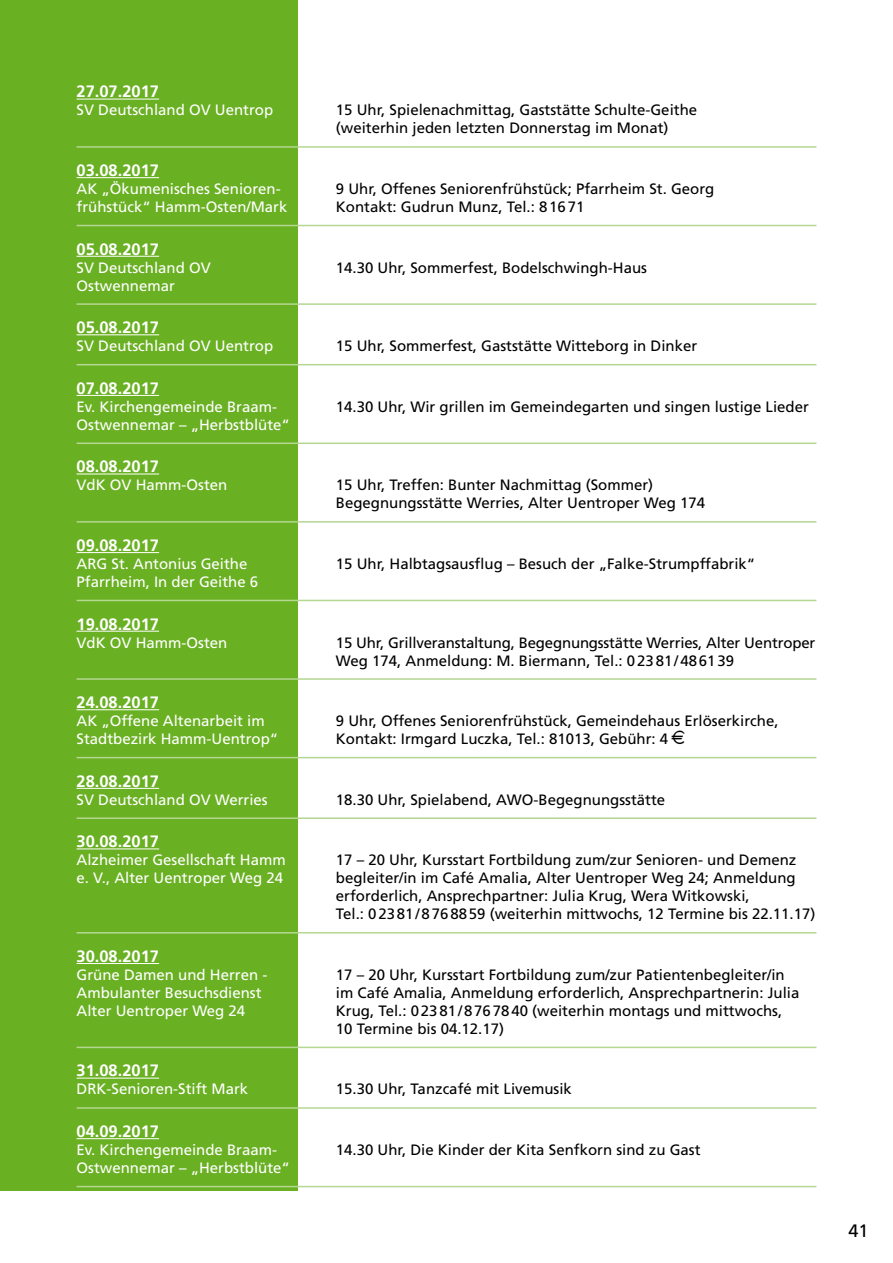
<style>
.page{position:relative;width:893px;height:1263px;background:#fff}
.page>*{position:absolute;margin:0;border:0;box-sizing:border-box;transform-origin:0 0}
.t1{font:18px "Frutiger";color:#000}
.t2{font:700 16.5px "Frutiger";color:#fff}
.t3{font:15px/18px "Frutiger";color:#000}
.t4{font:15px "Frutiger";color:#fff}
</style>
<div class="page">
<div style="left:0;top:0;width:298px;height:1191px;background:#6ab023"></div>
<hr style="left:77px;top:99px;width:82px;height:1px;background:#fff">
<hr style="left:77px;top:146px;width:739px;height:2px;background:#b4d791">
<hr style="left:77px;top:177px;width:82px;height:1px;background:#fff">
<hr style="left:77px;top:225px;width:739px;height:1px;background:#b4d791">
<hr style="left:77px;top:256px;width:82px;height:1px;background:#fff">
<hr style="left:77px;top:303px;width:739px;height:2px;background:#b4d791">
<hr style="left:77px;top:334px;width:82px;height:1px;background:#fff">
<hr style="left:77px;top:364px;width:739px;height:1px;background:#b4d791">
<hr style="left:77px;top:395px;width:82px;height:1px;background:#fff">
<hr style="left:77px;top:442px;width:739px;height:2px;background:#b4d791">
<hr style="left:77px;top:474px;width:82px;height:1px;background:#fff">
<hr style="left:77px;top:521px;width:739px;height:2px;background:#b4d791">
<hr style="left:77px;top:552px;width:82px;height:1px;background:#fff">
<hr style="left:77px;top:600px;width:739px;height:1px;background:#b4d791">
<hr style="left:77px;top:631px;width:82px;height:1px;background:#fff">
<hr style="left:77px;top:678px;width:739px;height:2px;background:#b4d791">
<hr style="left:77px;top:709px;width:82px;height:1px;background:#fff">
<hr style="left:77px;top:757px;width:739px;height:1px;background:#b4d791">
<hr style="left:77px;top:788px;width:82px;height:1px;background:#fff">
<hr style="left:77px;top:817px;width:739px;height:2px;background:#b4d791">
<hr style="left:77px;top:848px;width:82px;height:1px;background:#fff">
<hr style="left:77px;top:932px;width:739px;height:1px;background:#b4d791">
<hr style="left:77px;top:963px;width:82px;height:1px;background:#fff">
<hr style="left:77px;top:1047px;width:739px;height:1px;background:#b4d791">
<hr style="left:77px;top:1078px;width:82px;height:1px;background:#fff">
<hr style="left:77px;top:1107px;width:739px;height:2px;background:#b4d791">
<hr style="left:77px;top:1138px;width:82px;height:1px;background:#fff">
<hr style="left:77px;top:1186px;width:739px;height:1px;background:#b4d791">
<p class="t2" style="left:77px;top:82px;width:84px">27.07.2017</p>
<p class="t4" style="left:77px;top:101px;width:198px">SV Deutschland OV Uentrop</p>
<p class="t3" style="left:336px;top:101px;width:363px">15 Uhr, Spielenachmittag, Gaststätte Schulte-Geithe (weiterhin jeden letzten Donnerstag im Monat)</p>
<p class="t2" style="left:77px;top:161px;width:84px">03.08.2017</p>
<p class="t4" style="left:77px;top:180px;width:206px">AK „Ökumenisches Senioren-</p>
<p class="t3" style="left:336px;top:180px;width:380px">9 Uhr, Offenes Seniorenfrühstück; Pfarrheim St. Georg</p>
<p class="t4" style="left:77px;top:198px;width:212px">frühstück“ Hamm-Osten/Mark</p>
<p class="t3" style="left:336px;top:198px;width:250px">Kontakt: Gudrun Munz, Tel.: 81671</p>
<p class="t2" style="left:77px;top:239px;width:84px">05.08.2017</p>
<p class="t4" style="left:77px;top:259px;width:136px">SV Deutschland OV</p>
<p class="t3" style="left:336px;top:258px;width:313px">14.30 Uhr, Sommerfest, Bodelschwingh-Haus</p>
<p class="t4" style="left:77px;top:277px;width:100px">Ostwennemar</p>
<p class="t2" style="left:77px;top:318px;width:84px">05.08.2017</p>
<p class="t4" style="left:77px;top:337px;width:198px">SV Deutschland OV Uentrop</p>
<p class="t3" style="left:336px;top:337px;width:363px">15 Uhr, Sommerfest, Gaststätte Witteborg in Dinker</p>
<p class="t2" style="left:77px;top:378px;width:84px">07.08.2017</p>
<p class="t4" style="left:77px;top:398px;width:202px">Ev. Kirchengemeinde Braam-</p>
<p class="t3" style="left:336px;top:398px;width:474px">14.30 Uhr, Wir grillen im Gemeindegarten und singen lustige Lieder</p>
<p class="t4" style="left:77px;top:416px;width:215px">Ostwennemar – „Herbstblüte“</p>
<p class="t2" style="left:77px;top:457px;width:84px">08.08.2017</p>
<p class="t4" style="left:77px;top:476px;width:152px">VdK OV Hamm-Osten</p>
<p class="t3" style="left:336px;top:476px;width:371px">15 Uhr, Treffen: Bunter Nachmittag (Sommer)<br>Begegnungsstätte Werries, Alter Uentroper Weg 174</p>
<p class="t2" style="left:77px;top:535px;width:84px">09.08.2017</p>
<p class="t4" style="left:77px;top:555px;width:172px">ARG St. Antonius Geithe</p>
<p class="t3" style="left:336px;top:555px;width:421px">15 Uhr, Halbtagsausflug – Besuch der „Falke-Strumpffabrik“</p>
<p class="t4" style="left:77px;top:573px;width:183px">Pfarrheim, In der Geithe 6</p>
<p class="t2" style="left:77px;top:614px;width:84px">19.08.2017</p>
<p class="t4" style="left:77px;top:633px;width:152px">VdK OV Hamm-Osten</p>
<p class="t3" style="left:336px;top:633px;width:481px">15 Uhr, Grillveranstaltung, Begegnungsstätte Werries, Alter Uentroper<br>Weg 174, Anmeldung: M. Biermann, Tel.: 02381/486139</p>
<p class="t2" style="left:77px;top:693px;width:84px">24.08.2017</p>
<p class="t4" style="left:77px;top:712px;width:190px">AK „Offene Altenarbeit im</p>
<p class="t3" style="left:336px;top:712px;width:444px">9 Uhr, Offenes Seniorenfrühstück, Gemeindehaus Erlöserkirche,</p>
<p class="t4" style="left:77px;top:730px;width:203px">Stadtbezirk Hamm-Uentrop“</p>
<p class="t3" style="left:336px;top:730px;width:334px">Kontakt: Irmgard Luczka, Tel.: 81013, Gebühr: 4</p>
<p class="t2" style="left:77px;top:771px;width:84px">28.08.2017</p>
<p class="t4" style="left:77px;top:791px;width:193px">SV Deutschland OV Werries</p>
<p class="t3" style="left:336px;top:790px;width:331px">18.30 Uhr, Spielabend, AWO-Begegnungsstätte</p>
<p class="t2" style="left:77px;top:832px;width:84px">30.08.2017</p>
<p class="t4" style="left:77px;top:851px;width:211px">Alzheimer Gesellschaft Hamm</p>
<p class="t3" style="left:336px;top:851px;width:462px">17 – 20 Uhr, Kursstart Fortbildung zum/zur Senioren- und Demenz</p>
<p class="t4" style="left:77px;top:869px;width:208px">e. V., Alter Uentroper Weg 24</p>
<p class="t3" style="left:336px;top:869px;width:481px">begleiter/in im Café Amalia, Alter Uentroper Weg 24; Anmeldung erforderlich, Ansprechpartner: Julia Krug, Wera Witkowski,<br>Tel.: 02381/8768859 (weiterhin mittwochs, 12 Termine bis 22.11.17)</p>
<p class="t2" style="left:77px;top:946px;width:84px">30.08.2017</p>
<p class="t4" style="left:77px;top:966px;width:192px">Grüne Damen und Herren -</p>
<p class="t3" style="left:336px;top:966px;width:450px">17 – 20 Uhr, Kursstart Fortbildung zum/zur Patientenbegleiter/in</p>
<p class="t4" style="left:77px;top:984px;width:187px">Ambulanter Besuchsdienst</p>
<p class="t3" style="left:336px;top:984px;width:465px">im Café Amalia, Anmeldung erforderlich, Ansprechpartnerin: Julia</p>
<p class="t4" style="left:77px;top:1002px;width:170px">Alter Uentroper Weg 24</p>
<p class="t3" style="left:336px;top:1002px;width:448px">Krug, Tel.: 02381/8767840 (weiterhin montags und mittwochs,<br>10 Termine bis 04.12.17)</p>
<p class="t2" style="left:77px;top:1061px;width:84px">31.08.2017</p>
<p class="t4" style="left:77px;top:1080px;width:173px">DRK-Senioren-Stift Mark</p>
<p class="t3" style="left:336px;top:1080px;width:237px">15.30 Uhr, Tanzcafé mit Livemusik</p>
<p class="t2" style="left:77px;top:1121px;width:84px">04.09.2017</p>
<p class="t4" style="left:77px;top:1141px;width:202px">Ev. Kirchengemeinde Braam-</p>
<p class="t3" style="left:336px;top:1141px;width:366px">14.30 Uhr, Die Kinder der Kita Senfkorn sind zu Gast</p>
<p class="t4" style="left:77px;top:1159px;width:215px">Ostwennemar – „Herbstblüte“</p>
<p class="t1" style="left:848px;top:1220px;width:22px">41</p>
</div>
